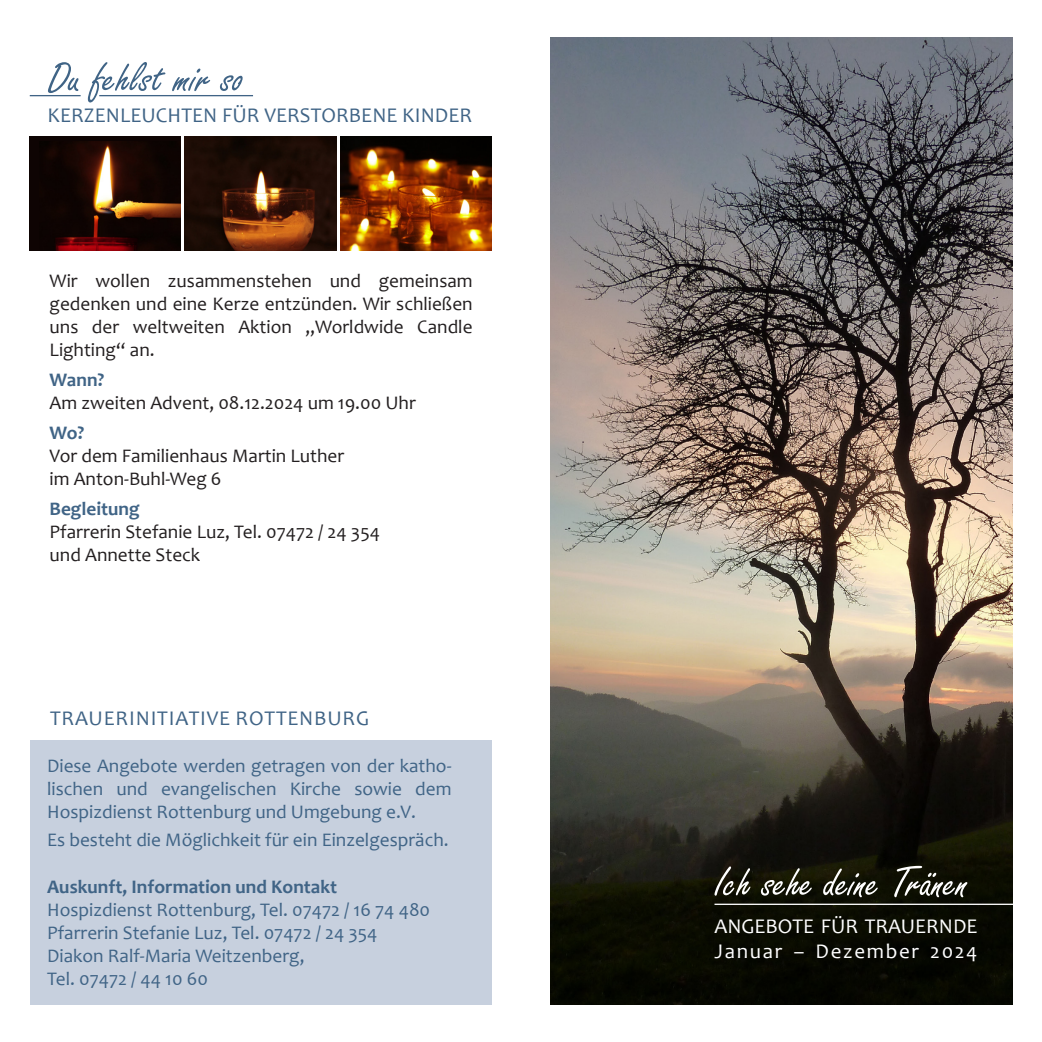
<style>
.page{position:relative;width:1042px;height:1042px;background:#fff}
.page>*{position:absolute;margin:0;border:0;box-sizing:border-box;transform-origin:0 0}
.t1{font:21px "Candara";letter-spacing:.005em;color:#406486}
.t2{font:21px "Candara";letter-spacing:.04em;color:#406486}
.t3{font:21px "Candara";color:#fff}
.t4{font:21px "Candara";letter-spacing:.08em;color:#fff}
.t5{font:19.25px/23.1px "Candara";color:#406486;text-align:justify}
.t6{font:19.25px/23.1px "Candara";color:#231f20;text-align:justify}
.t7{font:700 19.25px "Candara";color:#406486}
</style>
<div class="page">
<div style="left:30px;top:741px;width:461px;height:264px;background:#c7d0de"></div>
<img style="left:551px;top:37px;width:461px;height:968px">
<svg style="left:714px;top:866px;width:253px;height:31px;background:#3d3e32"></svg>
<hr style="left:714px;top:903px;width:328px;height:2px;background:#fff">
<svg style="left:48px;top:62px;width:195px;height:40px"></svg>
<hr style="left:30px;top:95px;width:51px;height:1px;background:#406486">
<hr style="left:99px;top:95px;width:154px;height:1px;background:#406486">
<div style="left:30px;top:136px;width:151px;height:115px;background:#0e0403"></div>
<img style="left:48px;top:142px;width:133px;height:109px">
<img style="left:185px;top:136px;width:151px;height:115px">
<img style="left:340px;top:136px;width:151px;height:115px">
<p class="t1" style="left:48px;top:102px;width:426px">KERZENLEUCHTEN FÜR VERSTORBENE KINDER</p>
<p class="t6" style="left:50px;top:269px;width:424px">Wir wollen zusammenstehen und gemeinsam gedenken und eine Kerze entzünden. Wir schließen uns der weltweiten Aktion „Worldwide Candle Lighting“ an.</p>
<p class="t7" style="left:50px;top:368px;width:56px">Wann?</p>
<p class="t6" style="left:50px;top:391px;width:368px">Am zweiten Advent, 08.12.2024 um 19.00 Uhr</p>
<p class="t7" style="left:50px;top:420px;width:36px">Wo?</p>
<p class="t6" style="left:50px;top:444px;width:296px">Vor dem Familienhaus Martin Luther im Anton-Buhl-Weg 6</p>
<p class="t7" style="left:50px;top:496px;width:92px">Begleitung</p>
<p class="t6" style="left:50px;top:520px;width:332px">Pfarrerin Stefanie Luz, Tel. 07472 / 24 354</p>
<p class="t6" style="left:50px;top:543px;width:152px">und Annette Steck</p>
<p class="t2" style="left:50px;top:705px;width:321px">TRAUERINITIATIVE ROTTENBURG</p>
<p class="t5" style="left:47px;top:754px;width:406px">Diese Angebote werden getragen von der katho&shy;lischen und evangelischen Kirche sowie dem Hospizdienst Rottenburg und Umgebung e.V.</p>
<p class="t5" style="left:47px;top:828px;width:403px">Es besteht die Möglichkeit für ein Einzelgespräch.</p>
<p class="t7" style="left:47px;top:874px;width:291px">Auskunft, Information und Kontakt</p>
<p class="t5" style="left:47px;top:897px;width:384px">Hospizdienst Rottenburg, Tel. 07472 / 16 74 480</p>
<p class="t5" style="left:47px;top:921px;width:332px">Pfarrerin Stefanie Luz, Tel. 07472 / 24 354</p>
<p class="t5" style="left:47px;top:944px;width:259px">Diakon Ralf-Maria Weitzenberg,</p>
<p class="t5" style="left:47px;top:967px;width:162px">Tel. 07472 / 44 10 60</p>
<p class="t3" style="left:714px;top:913px;width:264px">ANGEBOTE FÜR TRAUERNDE</p>
<p class="t4" style="left:714px;top:938px;width:264px">Januar – Dezember 2024</p>
</div>
